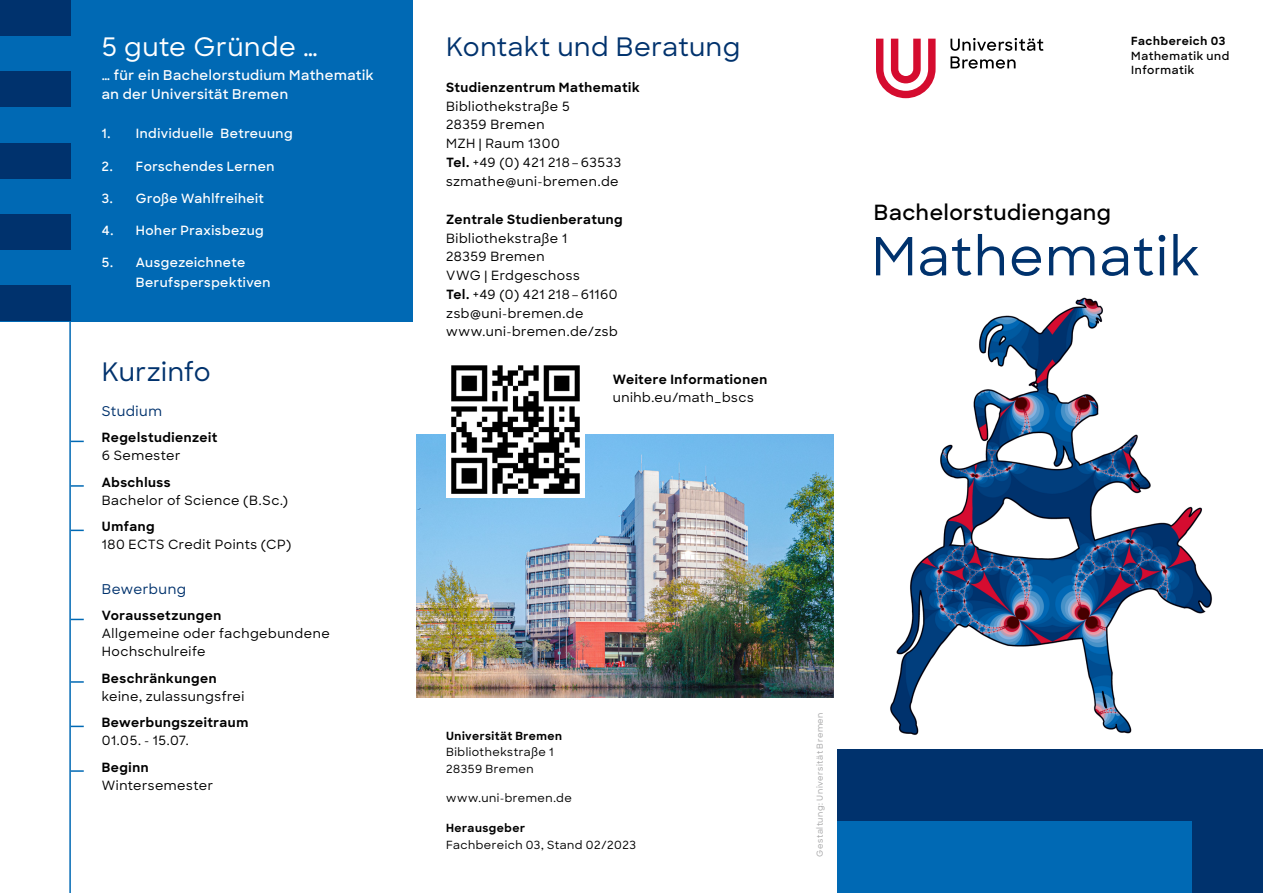
<style>
.page{position:relative;width:1263px;height:893px;background:#fff}
.page>*{position:absolute;margin:0;border:0;box-sizing:border-box;transform-origin:0 0}
.t1{font:500 52.5px "Sharp Sans";letter-spacing:.03em;color:#00326d}
.Headline{font:500 25.5px "Sharp Sans";letter-spacing:.02em;color:#00326d}
.Headline-2{font:500 25.5px "Sharp Sans";letter-spacing:.025em;color:#fff}
.t2{font:600 21px "Sharp Sans";letter-spacing:.03em;color:#000}
.Headline-3{font:600 13.5px/19.5px "Sharp Sans";letter-spacing:.04em;color:#fff}
.Fließtext{font:500 13.5px "Sharp Sans";letter-spacing:.04em;color:#00326d}
.Fließtext-2{font:500 12.75px/18.8px "Sharp Sans";letter-spacing:.04em;color:#000}
.Fließtext-3{font:700 12.75px/18px "Sharp Sans";letter-spacing:.04em;color:#000}
.t3{font:600 12.75px/19.5px "Sharp Sans";letter-spacing:.04em;color:#fff}
.t4{font:500 11.25px/16.5px "Sharp Sans";letter-spacing:.045em;color:#000}
.t5{font:700 11.25px "Sharp Sans";letter-spacing:.045em;color:#000}
.t6{font:600 11.25px "Sharp Sans";letter-spacing:.055em;color:#000}
.t7{font:500 8.25px "Sharp Sans";letter-spacing:.06em;color:#a7a7a8}
.s1{font-weight:500}
.s2{font-weight:700}
</style>
<div class="page">
<svg style="left:950px;top:38px;width:93px;height:31px"></svg>
<svg style="left:876px;top:39px;width:59px;height:59px"></svg>
<img style="left:417px;top:434px;width:416px;height:264px">
<img style="left:886px;top:297px;width:329px;height:453px">
<div style="left:838px;top:750px;width:425px;height:143px;background:#00326d"></div>
<div style="left:838px;top:821px;width:354px;height:72px;background:#0069b4"></div>
<div style="left:0;top:0;width:412px;height:321px;background:#0069b4"></div>
<div style="left:0;top:286px;width:71px;height:35px;background:#00326d"></div>
<div style="left:0;top:0;width:71px;height:36px;background:#00326d"></div>
<div style="left:0;top:71px;width:71px;height:36px;background:#00326d"></div>
<div style="left:0;top:143px;width:71px;height:35px;background:#00326d"></div>
<div style="left:0;top:214px;width:71px;height:36px;background:#00326d"></div>
<hr style="left:69px;top:321px;width:2px;height:572px;background:#0069b4">
<svg style="left:71px;top:441px;width:13px;height:1px"></svg>
<svg style="left:71px;top:485px;width:13px;height:2px"></svg>
<svg style="left:71px;top:530px;width:13px;height:1px"></svg>
<svg style="left:71px;top:619px;width:13px;height:1px"></svg>
<svg style="left:71px;top:681px;width:13px;height:2px"></svg>
<svg style="left:71px;top:726px;width:13px;height:1px"></svg>
<svg style="left:71px;top:770px;width:13px;height:2px"></svg>
<img style="left:446px;top:365px;width:138px;height:133px">
<p class="Headline-2" style="left:102px;top:28px;width:218px">5 gute Gründe …</p>
<p class="Headline-3" style="left:102px;top:65px;width:273px">… für ein Bachelorstudium Mathematik an der Universität Bremen</p>
<p class="t3" style="left:102px;top:123px;width:192px">1. Individuelle Betreuung</p>
<p class="t3" style="left:102px;top:156px;width:174px">2. Forschendes Lernen</p>
<p class="t3" style="left:102px;top:188px;width:164px">3. Große Wahlfreiheit</p>
<p class="t3" style="left:102px;top:220px;width:163px">4. Hoher Praxisbezug</p>
<p class="t3" style="left:136px;top:252px;width:136px;text-indent:-34px">5. Ausgezeichnete<br>Berufsperspektiven</p>
<p class="Headline" style="left:102px;top:352px;width:110px">Kurzinfo</p>
<p class="Fließtext" style="left:102px;top:401px;width:62px">Studium</p>
<p class="Fließtext-3" style="left:102px;top:428px;width:117px">Regelstudienzeit<br><span class="s1">6 Semester</span></p>
<p class="Fließtext-2" style="left:102px;top:472px;width:188px;line-height:18px"><span class="s2">Abschluss<br></span>Bachelor of Science (B.Sc.)</p>
<p class="Fließtext-2" style="left:102px;top:517px;width:191px;line-height:18px"><span class="s2">Umfang<br></span>180 ECTS Credit Points (CP)</p>
<p class="Fließtext" style="left:102px;top:579px;width:86px">Bewerbung</p>
<p class="Fließtext-2" style="left:102px;top:606px;width:230px;line-height:18px"><span class="s2">Voraussetzungen<br></span>Allgemeine oder fachgebundene<br>Hochschulreife</p>
<p class="Fließtext-2" style="left:102px;top:668px;width:144px;line-height:18px"><span class="s2">Beschränkungen </span>keine, zulassungsfrei</p>
<p class="Fließtext-3" style="left:102px;top:713px;width:148px">Bewerbungszeitraum<br><span class="s1">01.05. - 15.07.</span></p>
<p class="Fließtext-2" style="left:102px;top:757px;width:113px;line-height:18px"><span class="s2">Beginn<br></span>Wintersemester</p>
<p class="Headline" style="left:446px;top:28px;width:296px">Kontakt und Beratung</p>
<p class="Fließtext-3" style="left:446px;top:78px;width:195px">Studienzentrum Mathematik</p>
<p class="Fließtext-2" style="left:446px;top:96px;width:177px">Bibliothekstraße 5<br>28359 Bremen<br>MZH | Raum 1300<br><span class="s2">Tel.</span> +49 (0) 421 218 – 63533 szmathe@uni-bremen.de</p>
<p class="Fließtext-3" style="left:446px;top:210px;width:178px">Zentrale Studienberatung</p>
<p class="Fließtext-2" style="left:446px;top:228px;width:173px">Bibliothekstraße 1<br>28359 Bremen<br>VWG | Erdgeschoss<br><span class="s2">Tel.</span> +49 (0) 421 218 – 61160 zsb@uni-bremen.de www.uni-bremen.de/zsb</p>
<p class="Fließtext-3" style="left:613px;top:370px;width:156px">Weitere Informationen <span class="s1">unihb.eu/math_bscs</span></p>
<p class="t5" style="left:1131px;top:33px;width:96px">Fachbereich 03</p>
<p class="t6" style="left:1131px;top:47px;width:100px">Mathematik und</p>
<p class="t6" style="left:1131px;top:62px;width:65px">Informatik</p>
<p class="t2" style="left:874px;top:197px;width:238px">Bachelorstudiengang</p>
<p class="t1" style="left:871px;top:217px;width:330px">Mathematik</p>
<p class="t5" style="left:446px;top:727px;width:117px">Universität Bremen</p>
<p class="t4" style="left:446px;top:743px;width:109px">Bibliothekstraße 1<br>28359 Bremen</p>
<p class="t4" style="left:446px;top:789px;width:127px">www.uni-bremen.de</p>
<p class="t5" style="left:446px;top:820px;width:80px">Herausgeber</p>
<p class="t4" style="left:446px;top:836px;width:192px">Fachbereich 03, Stand 02/2023</p>
<p class="t7" style="left:814px;top:857px;width:146px;rotate:-90deg">Gestaltung: Universität Bremen</p>
</div>
